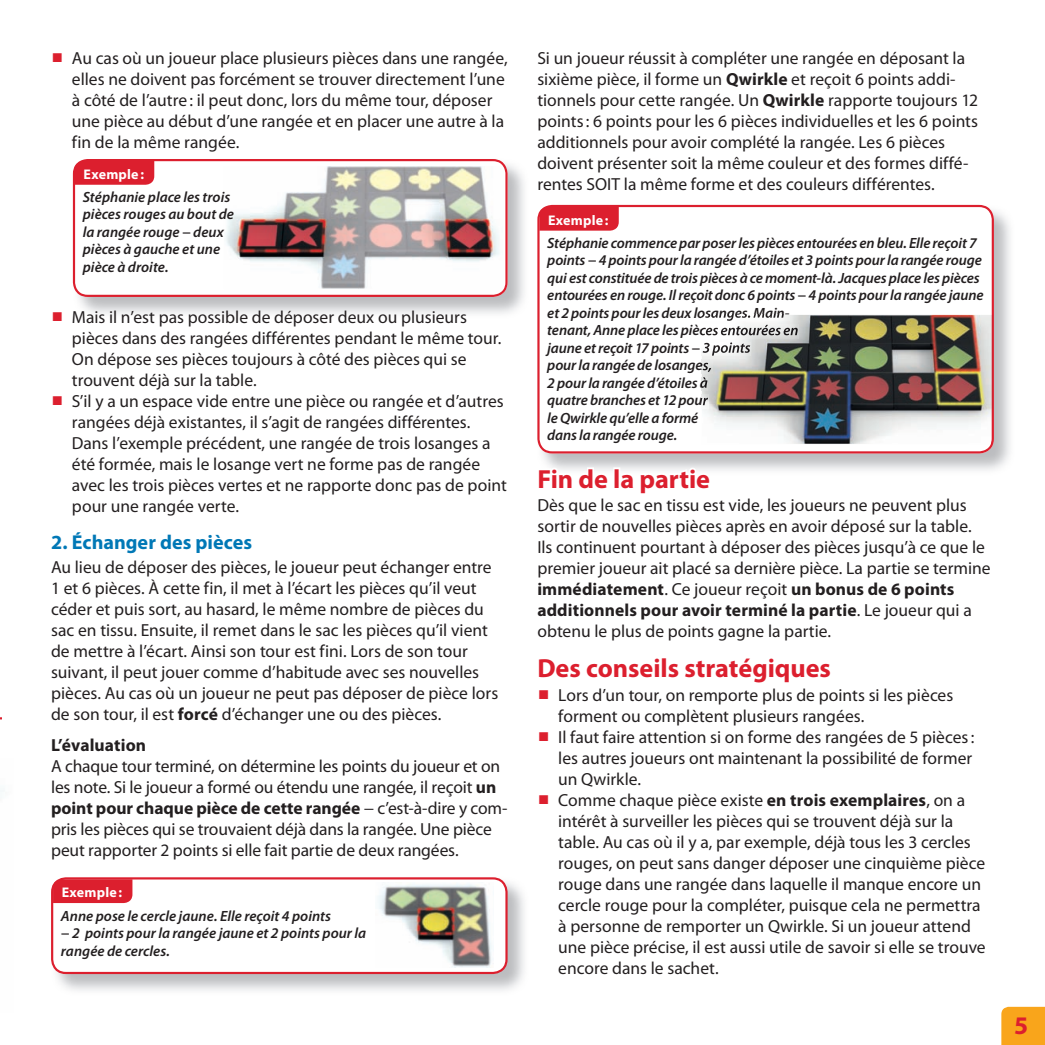
<style>
.page{position:relative;width:1045px;height:1045px;background:#fff}
.page>*{position:absolute;margin:0;border:0;box-sizing:border-box;transform-origin:0 0}
.t1{font:700 26.25px "Myriad Pro";letter-spacing:-.005em;color:#dc1f2e}
.t2{font:700 25.38px "Myriad Pro";color:#dc1f2e}
.t3{font:700 20.12px "Myriad Pro";color:#0078b6}
.t4{font:17.5px/21px "Myriad Pro";color:#231f20}
.t5{font:700 17.5px "Myriad Pro";letter-spacing:.005em;color:#231f20}
.t6{font:italic 600 14.88px/17.5px "Myriad Pro";letter-spacing:-.01em;color:#231f20}
.t7{font:700 14px "Myriad Pro";letter-spacing:.015em;color:#fff}
.s1{color:#dc1f2e}
.s2{font-weight:700}
</style>
<div class="page">
<img style="left:78px;top:165px;width:446px;height:149px">
<svg style="left:73px;top:159px;width:434px;height:138px"></svg>
<svg style="left:537px;top:205px;width:457px;height:248px"></svg>
<img style="left:51px;top:878px;width:473px;height:113px">
<div style="left:52px;top:878px;width:454px;height:95px;background:#fff;border-radius:14px"></div>
<div style="left:51px;top:877px;width:456px;height:97px;border:2px solid #dc1f2e;border-radius:14px"></div>
<img style="left:378px;top:884px;width:114px;height:83px">
<img style="left:224px;top:166px;width:279px;height:123px">
<svg style="left:537px;top:414px;width:73px;height:59px"></svg>
<svg style="left:618px;top:453px;width:94px;height:20px"></svg>
<div style="left:653px;top:657px;width:7px;height:7px;border:3px solid #fff;border-radius:50%"></div>
<div style="left:75px;top:161px;width:79px;height:24px;background:#dc1f2e"></div>
<svg style="left:539px;top:207px;width:80px;height:24px;background:#dd2634"></svg>
<div style="left:53px;top:879px;width:79px;height:24px;background:#dc1f2e"></div>
<img style="left:702px;top:315px;width:291px;height:129px">
<img style="left:702px;top:315px;width:87px;height:6px">
<img style="left:702px;top:324px;width:96px;height:14px">
<img style="left:702px;top:342px;width:48px;height:14px">
<img style="left:702px;top:359px;width:10px;height:14px">
<img style="left:702px;top:377px;width:6px;height:14px">
<img style="left:702px;top:394px;width:6px;height:14px">
<svg style="left:0;top:717px;width:3px;height:75px"></svg>
<div style="left:1001px;top:1006px;width:44px;height:39px;background:#f9a51b"></div>
<p class="t4" style="left:72px;top:48px;width:437px;text-indent:-21px"><span class="s1">■</span> Au cas où un joueur place plusieurs pièces dans une rangée, elles ne doivent pas forcément se trouver directement l’une à côté de l’autre : il peut donc, lors du même tour, déposer une pièce au début d’une rangée et en placer une autre à la fin de la même rangée.</p>
<p class="t7" style="left:84px;top:166px;width:62px">Exemple :</p>
<p class="t6" style="left:83px;top:188px;width:153px">Stéphanie place les trois pièces rouges au bout de la rangée rouge − deux pièces à gauche et une pièce à droite.</p>
<p class="t4" style="left:72px;top:307px;width:431px;text-indent:-21px"><span class="s1">■</span> Mais il n’est pas possible de déposer deux ou plusieurs pièces dans des rangées différentes pendant le même tour.<br>On dépose ses pièces toujours à côté des pièces qui se trouvent déjà sur la table.</p>
<p class="t4" style="left:72px;top:391px;width:436px;text-indent:-21px"><span class="s1">■</span> S’il y a un espace vide entre une pièce ou rangée et d’autres rangées déjà existantes, il s’agit de rangées différentes.<br>Dans l’exemple précédent, une rangée de trois losanges a été formée, mais le losange vert ne forme pas de rangée avec les trois pièces vertes et ne rapporte donc pas de point pour une rangée verte.</p>
<p class="t3" style="left:51px;top:531px;width:203px">2. Échanger des pièces</p>
<p class="t4" style="left:51px;top:556px;width:449px">Au lieu de déposer des pièces, le joueur peut échanger entre 1 et 6 pièces. À cette fin, il met à l’écart les pièces qu’il veut céder et puis sort, au hasard, le même nombre de pièces du sac en tissu. Ensuite, il remet dans le sac les pièces qu’il vient de mettre à l’écart. Ainsi son tour est fini. Lors de son tour suivant, il peut jouer comme d’habitude avec ses nouvelles pièces. Au cas où un joueur ne peut pas déposer de pièce lors de son tour, il est <span class="s2">forcé</span> d’échanger une ou des pièces.</p>
<p class="t5" style="left:51px;top:735px;width:97px">L’évaluation</p>
<p class="t4" style="left:51px;top:755px;width:458px">A chaque tour terminé, on détermine les points du joueur et on les note. Si le joueur a formé ou étendu une rangée, il reçoit <span class="s2">un point pour chaque pièce de cette rangée</span> − c’est-à-dire y com&shy;pris les pièces qui se trouvaient déjà dans la rangée. Une pièce peut rapporter 2 points si elle fait partie de deux rangées.</p>
<p class="t7" style="left:62px;top:884px;width:62px">Exemple :</p>
<p class="t6" style="left:61px;top:907px;width:307px">Anne pose le cercle jaune. Elle reçoit 4 points<br>− 2 points pour la rangée jaune et 2 points pour la rangée de cercles.</p>
<p class="t4" style="left:537px;top:48px;width:442px">Si un joueur réussit à compléter une rangée en déposant la sixième pièce, il forme un <span class="s2">Qwirkle</span> et reçoit 6 points addi&shy;tionnels pour cette rangée. Un <span class="s2">Qwirkle</span> rapporte toujours 12 points : 6 points pour les 6 pièces individuelles et les 6 points additionnels pour avoir complété la rangée. Les 6 pièces doivent présenter soit la même couleur et des formes diffé&shy;rentes SOIT la même forme et des couleurs différentes.</p>
<p class="t7" style="left:548px;top:212px;width:62px">Exemple :</p>
<p class="t6" style="left:547px;top:234px;width:438px">Stéphanie commence par poser les pièces entourées en bleu. Elle reçoit 7 points − 4 points pour la rangée d’étoiles et 3 points pour la rangée rouge qui est constituée de trois pièces à ce moment-là. Jacques place les pièces entourées en rouge. Il reçoit donc 6 points − 4 points pour la rangée jaune et 2 points pour les deux losanges. Main-<br>tenant, Anne place les pièces entourées en<br>jaune et reçoit 17 points − 3 points<br>pour la rangée de losanges,<br>2 pour la rangée d’étoiles à<br>quatre branches et 12 pour<br>le Qwirkle qu’elle a formé<br>dans la rangée rouge.</p>
<h1 class="t1" style="left:537px;top:464px;width:174px">Fin de la partie</h1>
<p class="t4" style="left:537px;top:495px;width:455px">Dès que le sac en tissu est vide, les joueurs ne peuvent plus sortir de nouvelles pièces après en avoir déposé sur la table.<br>Ils continuent pourtant à déposer des pièces jusqu’à ce que le premier joueur ait placé sa dernière pièce. La partie se termine <span class="s2">immédiatement</span>. Ce joueur reçoit <span class="s2">un bonus de 6 points additionnels pour avoir terminé la partie</span>. Le joueur qui a obtenu le plus de points gagne la partie.</p>
<h1 class="t1" style="left:537px;top:653px;width:295px">Des conseils stratégiques</h1>
<p class="t4" style="left:558px;top:684px;width:396px;text-indent:-21px"><span class="s1">■</span> Lors d’un tour, on remporte plus de points si les pièces forment ou complètent plusieurs rangées.</p>
<p class="t4" style="left:558px;top:726px;width:418px;text-indent:-21px"><span class="s1">■</span> Il faut faire attention si on forme des rangées de 5 pièces : les autres joueurs ont maintenant la possibilité de former un Qwirkle.</p>
<p class="t4" style="left:558px;top:789px;width:429px;text-indent:-21px"><span class="s1">■</span> Comme chaque pièce existe <span class="s2">en trois exemplaires</span>, on a intérêt à surveiller les pièces qui se trouvent déjà sur la table. Au cas où il y a, par exemple, déjà tous les 3 cercles rouges, on peut sans danger déposer une cinquième pièce rouge dans une rangée dans laquelle il manque encore un cercle rouge pour la compléter, puisque cela ne permettra à personne de remporter un Qwirkle. Si un joueur attend une pièce précise, il est aussi utile de savoir si elle se trouve encore dans le sachet.</p>
<h2 class="t2" style="left:1014px;top:1011px;width:16px">5</h2>
</div>
